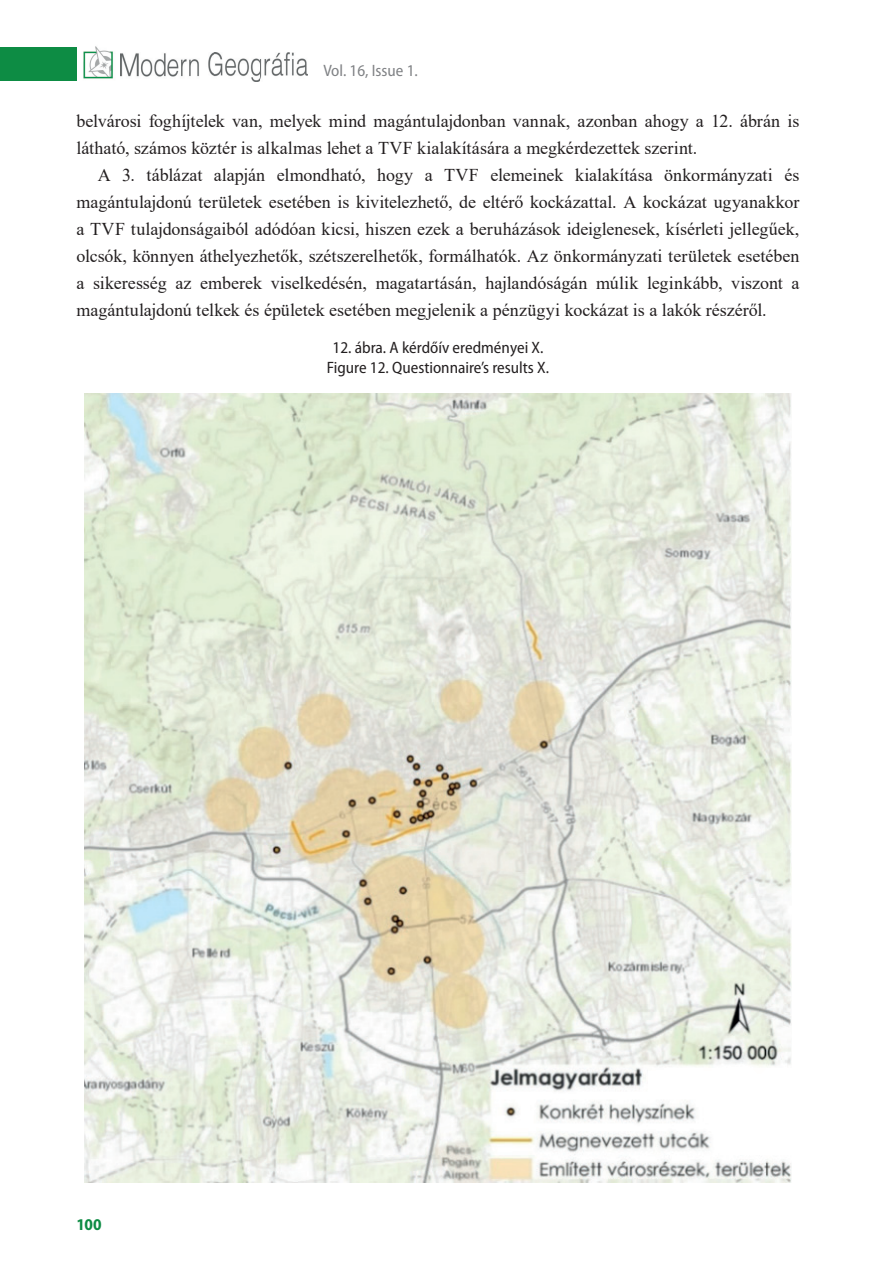
<style>
.page{position:relative;width:893px;height:1263px;background:#fff}
.page>*{position:absolute;margin:0;border:0;box-sizing:border-box;transform-origin:0 0}
.t1{font:18px/27px "Times New Roman";letter-spacing:-.005em;color:#231f20}
.t2{font:semi-condensed 16.5px/19.8px "Myriad Pro";color:#231f20;text-align:center}
.t3{font:semi-condensed 16.5px "Myriad Pro";color:#808285}
.t4{font:700 semi-condensed 16.5px "Myriad Pro";color:#0d8c44}
</style>
<div class="page">
<img style="left:121px;top:52px;width:186px;height:29px">
<img style="left:83px;top:46px;width:30px;height:33px">
<div style="left:0;top:48px;width:77px;height:33px;background:#0d8c44"></div>
<img style="left:85px;top:393px;width:706px;height:789px">
<p class="t3" style="left:323px;top:61px;width:96px">Vol. 16, Issue 1.</p>
<p class="t1" style="left:77px;top:107px;width:724px">belvárosi foghíjtelek van, melyek mind magántulajdonban vannak, azonban ahogy a 12. ábrán is látható, számos köztér is alkalmas lehet a TVF kialakítására a megkérdezettek szerint.</p>
<p class="t1" style="left:77px;top:161px;width:724px;text-align:justify;text-indent:21px">A 3. táblázat alapján elmondható, hogy a TVF elemeinek kialakítása önkormányzati és magántulajdonú területek esetében is kivitelezhető, de eltérő kockázattal. A kockázat ugyanakkor a TVF tulajdonságaiból adódóan kicsi, hiszen ezek a beruházások ideiglenesek, kísérleti jellegűek, olcsók, könnyen áthelyezhetők, szétszerelhetők, formálhatók. Az önkormányzati területek esetében a sikeresség az emberek viselkedésén, magatartásán, hajlandóságán múlik leginkább, viszont a magántulajdonú telkek és épületek esetében megjelenik a pénzügyi kockázat is a lakók részéről.</p>
<p class="t2" style="left:327px;top:338px;width:224px">12. ábra. A kérdőív eredményei X.<br>Figure 12. Questionnaire’s results X.</p>
<p class="t4" style="left:77px;top:1213px;width:27px">100</p>
</div>
